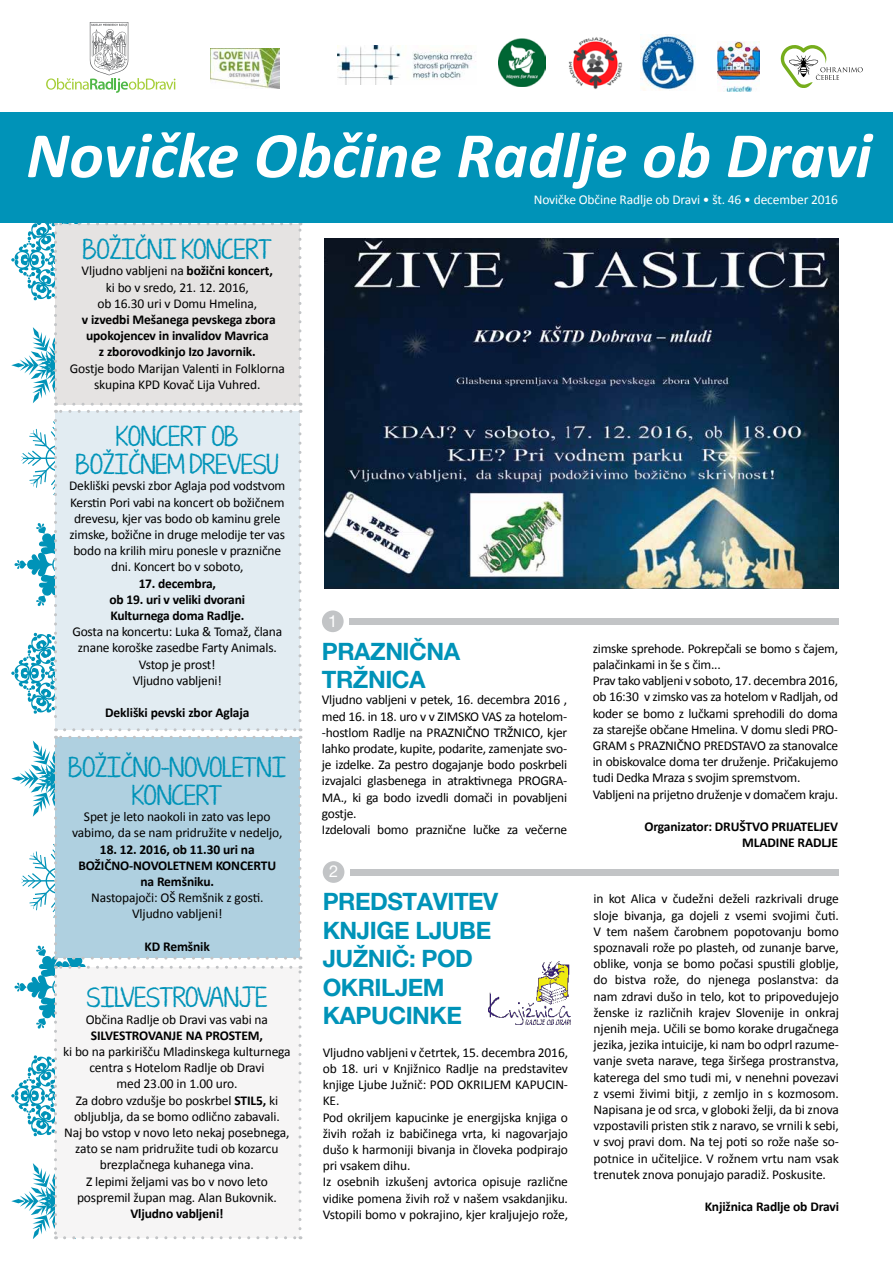
<style>
.page{position:relative;width:893px;height:1263px;background:#fff}
.page>*{position:absolute;margin:0;border:0;box-sizing:border-box;transform-origin:0 0}
.t1{font:700 24px/28.5px "Helvetica Neue LT Pro";letter-spacing:-.02em;color:#0093b8}
.t2{font:21px/28.5px "KG Ten Thousand Reasons Alt";letter-spacing:-.02em;color:#0093b8;text-align:center}
.t3{font:16.5px "Helvetica Neue LT Pro";color:#fff}
.t4{font:13.5px/16.2px "Calibri";letter-spacing:-.015em;color:#000;text-align:center}
.t5{font:700 13.5px/16.2px "Calibri";letter-spacing:-.01em;color:#000;text-align:center}
.t6{font:13.5px "Calibri";letter-spacing:-.01em;color:#fff}
.s1{font-weight:700}
</style>
<div class="page">
<img style="left:324px;top:239px;width:515px;height:350px">
<div style="left:0;top:113px;width:893px;height:110px;background:#0093b8"></div>
<img style="left:568px;top:37px;width:54px;height:52px">
<img style="left:640px;top:35px;width:56px;height:56px">
<img style="left:717px;top:42px;width:43px;height:49px">
<svg style="left:780px;top:45px;width:83px;height:43px"></svg>
<img style="left:498px;top:39px;width:48px;height:48px">
<img style="left:337px;top:45px;width:139px;height:39px">
<img style="left:210px;top:49px;width:69px;height:39px">
<svg style="left:28px;top:132px;width:845px;height:57px"></svg>
<svg style="left:46px;top:23px;width:129px;height:69px"></svg>
<svg style="left:11px;top:223px;width:290px;height:1016px"></svg>
<div style="left:322px;top:610px;width:22px;height:22px;background:#c2c4c6;border-radius:50%"></div>
<div style="left:349px;top:618px;width:489px;height:7px;background:#c2c4c6"></div>
<div style="left:323px;top:861px;width:21px;height:22px;background:#c2c4c6;border-radius:50%"></div>
<div style="left:350px;top:869px;width:488px;height:6px;background:#c2c4c6"></div>
<img style="left:488px;top:962px;width:82px;height:62px">
<h2 class="t2" style="left:83px;top:237px;width:191px">BOŽIČNI KONCERT</h2>
<p class="t4" style="left:82px;top:263px;width:193px">Vljudno vabljeni na <span class="s1">božični koncert, </span>ki bo v sredo, 21. 12. 2016,<br>ob 16.30 uri v Domu Hmelina,</p>
<p class="t5" style="left:82px;top:311px;width:195px">v izvedbi Mešanega pevskega zbora upokojencev in invalidov Mavrica<br>z zborovodkinjo Izo Javornik.</p>
<p class="t4" style="left:70px;top:360px;width:217px">Gostje bodo Marijan Valenti in Folklorna skupina KPD Kovač Lija Vuhred.</p>
<h2 class="t2" style="left:76px;top:423px;width:204px">KONCERT OB<br>BOŽIČNEM DREVESU</h2>
<p class="t4" style="left:69px;top:478px;width:218px">Dekliški pevski zbor Aglaja pod vodstvom Kerstin Pori vabi na koncert ob božičnem drevesu, kjer vas bodo ob kaminu grele zimske, božične in druge melodije ter vas bodo na krilih miru ponesle v praznične dni. Koncert bo v soboto,</p>
<p class="t5" style="left:110px;top:575px;width:137px">17. decembra,<br>ob 19. uri v veliki dvorani<br>Kulturnega doma Radlje.</p>
<p class="t4" style="left:72px;top:624px;width:211px">Gosta na koncertu: Luka &amp; Tomaž, člana znane koroške zasedbe Farty Animals.<br>Vstop je prost!<br>Vljudno vabljeni!</p>
<p class="t5" style="left:105px;top:705px;width:146px">Dekliški pevski zbor Aglaja</p>
<h2 class="t2" style="left:68px;top:754px;width:219px">BOŽIČNO-NOVOLETNI<br>KONCERT</h2>
<p class="t4" style="left:72px;top:809px;width:212px">Spet je leto naokoli in zato vas lepo vabimo, da se nam pridružite v nedeljo,</p>
<p class="t5" style="left:78px;top:841px;width:199px">18. 12. 2016, ob 11.30 uri na<br>BOŽIČNO-NOVOLETNEM KONCERTU na Remšniku.</p>
<p class="t4" style="left:91px;top:890px;width:174px">Nastopajoči: OŠ Remšnik z gosti.<br>Vljudno vabljeni!</p>
<p class="t5" style="left:145px;top:938px;width:67px">KD Remšnik</p>
<h2 class="t2" style="left:87px;top:985px;width:182px">SILVESTROVANJE</h2>
<p class="t4" style="left:86px;top:1011px;width:184px">Občina Radlje ob Dravi vas vabi na</p>
<p class="t5" style="left:91px;top:1027px;width:174px">SILVESTROVANJE NA PROSTEM,</p>
<p class="t4" style="left:63px;top:1043px;width:229px">ki bo na parkirišču Mladinskega kulturnega centra s Hotelom Radlje ob Dravi<br>med 23.00 in 1.00 uro.<br>Za dobro vzdušje bo poskrbel <span class="s1">STIL5,</span> ki obljublja, da se bomo odlično zabavali.<br>Naj bo vstop v novo leto nekaj posebnega, zato se nam pridružite tudi ob kozarcu brezplačnega kuhanega vina.<br>Z lepimi željami vas bo v novo leto pospremil župan mag. Alan Bukovnik.</p>
<p class="t5" style="left:130px;top:1205px;width:95px">Vljudno vabljeni!</p>
<p class="t6" style="left:534px;top:191px;width:306px">Novičke Občine Radlje ob Dravi • št. 46 • december 2016</p>
<p class="t3" style="left:328px;top:611px;width:11px">13</p>
<h1 class="t1" style="left:322px;top:636px;width:140px">PRAZNIČNA<br>TRŽNICA</h1>
<p class="t4" style="left:322px;top:692px;width:247px;text-align:left">Vljudno vabljeni v petek, 16. decembra 2016 , med 16. in 18. uro v v ZIMSKO VAS za hotelom--hostlom Radlje na PRAZNIČNO TRŽNICO, kjer lahko prodate, kupite, podarite, zamenjate svo&shy;je izdelke. Za pestro dogajanje bodo poskrbeli izvajalci glasbenega in atraktivnega PROGRA-MA., ki ga bodo izvedli domači in povabljeni gostje.<br>Izdelovali bomo praznične lučke za večerne</p>
<p class="t3" style="left:329px;top:862px;width:11px">23</p>
<h1 class="t1" style="left:323px;top:887px;width:177px">PREDSTAVITEV<br>KNJIGE LJUBE<br>JUŽNIČ: POD<br>OKRILJEM<br>KAPUCINKE</h1>
<p class="t4" style="left:323px;top:1044px;width:247px;text-align:left">Vljudno vabljeni v četrtek, 15. decembra 2016, ob 18. uri v Knjižnico Radlje na predstavitev knjige Ljube Južnič: POD OKRILJEM KAPUCIN-KE.<br>Pod okriljem kapucinke je energijska knjiga o živih rožah iz babičinega vrta, ki nagovarjajo dušo k harmoniji bivanja in človeka podpirajo pri vsakem dihu.<br>Iz osebnih izkušenj avtorica opisuje različne vidike pomena živih rož v našem vsakdanjiku.<br>Vstopili bomo v pokrajino, kjer kraljujejo rože,</p>
<p class="t4" style="left:593px;top:640px;width:247px;text-align:left">zimske sprehode. Pokrepčali se bomo s čajem, palačinkami in še s čim...<br>Prav tako vabljeni v soboto, 17. decembra 2016, ob 16:30 v zimsko vas za hotelom v Radljah, od koder se bomo z lučkami sprehodili do doma za starejše občane Hmelina. V domu sledi PRO-GRAM s PRAZNIČNO PREDSTAVO za stanovalce in obiskovalce doma ter druženje. Pričakujemo tudi Dedka Mraza s svojim spremstvom.<br>Vabljeni na prijetno druženje v domačem kraju.</p>
<p class="t5" style="left:644px;top:818px;width:195px;text-align:right">Organizator: DRUŠTVO PRIJATELJEV<br>MLADINE RADLJE</p>
<p class="t4" style="left:594px;top:891px;width:247px;text-align:justify">in kot Alica v čudežni deželi razkrivali druge sloje bivanja, ga dojeli z vsemi svojimi čuti.<br>V tem našem čarobnem popotovanju bomo spoznavali rože po plasteh, od zunanje barve, oblike, vonja se bomo počasi spustili globlje, do bistva rože, do njenega poslanstva: da nam zdravi dušo in telo, kot to pripovedujejo ženske iz različnih krajev Slovenije in onkraj njenih meja. Učili se bomo korake drugačnega jezika, jezika intuicije, ki nam bo odprl razume&shy;vanje sveta narave, tega širšega prostranstva, katerega del smo tudi mi, v nenehni povezavi z vsemi živimi bitji, z zemljo in s kozmosom.<br>Napisana je od srca, v globoki želji, da bi znova vzpostavili pristen stik z naravo, se vrnili k sebi, v svoj pravi dom. Na tej poti so rože naše so&shy;potnice in učiteljice. V rožnem vrtu nam vsak trenutek znova ponujajo paradiž. Poskusite.</p>
<p class="t5" style="left:705px;top:1198px;width:136px">Knjižnica Radlje ob Dravi</p>
</div>
